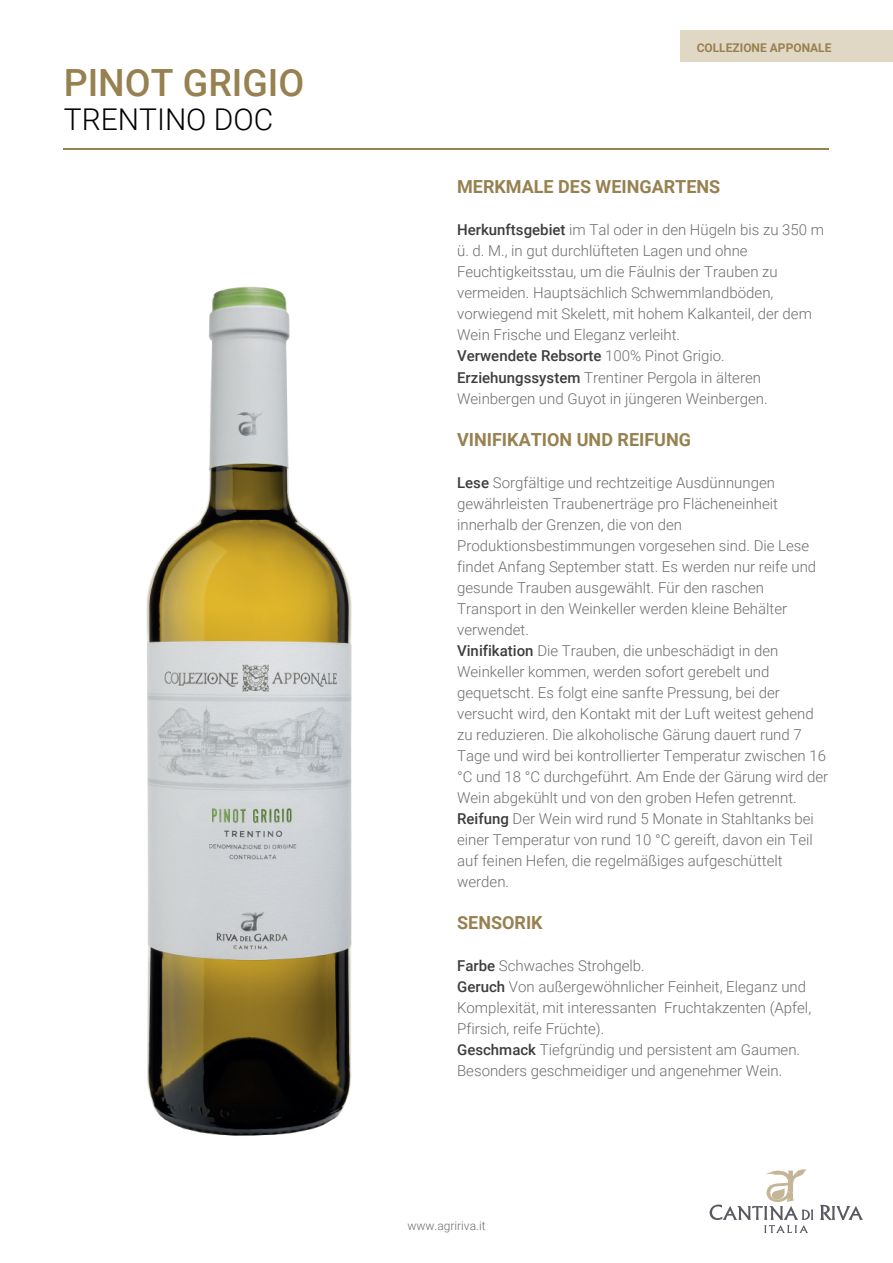
<style>
.page{position:relative;width:893px;height:1263px;background:#fff}
.page>*{position:absolute;margin:0;border:0;box-sizing:border-box;transform-origin:0 0}
.t1{font:500 37.5px "Roboto";color:#978150}
.t2{font:300 30px "Roboto";color:#000002}
.t3{font:700 18px "Roboto";color:#978150}
.t4{font:300 15px/21px "Roboto";color:#6c6d70}
.t5{font:700 12px "Roboto";color:#978150}
.t6{font:300 12px "Roboto";color:#6c6d70}
.s1{font-weight:500;color:#3e3e3f}
</style>
<div class="page">
<hr style="left:64px;top:148px;width:765px;height:2px;background:#978150">
<svg style="left:710px;top:1169px;width:153px;height:64px"></svg>
<div style="left:680px;top:30px;width:213px;height:31px;background:#e1d7c5"></div>
<img style="left:146px;top:286px;width:206px;height:850px">
<h1 class="t1" style="left:64px;top:56px;width:242px">PINOT GRIGIO</h1>
<h2 class="t2" style="left:64px;top:99px;width:211px">TRENTINO DOC</h2>
<p class="t5" style="left:697px;top:39px;width:136px">COLLEZIONE APPONALE</p>
<p class="t3" style="left:457px;top:174px;width:265px">MERKMALE DES WEINGARTENS</p>
<p class="t4" style="left:457px;top:219px;width:368px"><span class="s1">Herkunftsgebiet</span> im Tal oder in den Hügeln bis zu 350 m ü. d. M., in gut durchlüfteten Lagen und ohne Feuchtigkeitsstau, um die Fäulnis der Trauben zu vermeiden. Hauptsächlich Schwemmlandböden, vorwiegend mit Skelett, mit hohem Kalkanteil, der dem Wein Frische und Eleganz verleiht.<br><span class="s1">Verwendete Rebsorte</span> 100% Pinot Grigio.<br><span class="s1">Erziehungssystem</span> Trentiner Pergola in älteren Weinbergen und Guyot in jüngeren Weinbergen.</p>
<p class="t3" style="left:457px;top:426px;width:235px">VINIFIKATION UND REIFUNG</p>
<p class="t4" style="left:457px;top:471px;width:373px"><span class="s1">Lese</span> Sorgfältige und rechtzeitige Ausdünnungen gewährleisten Traubenerträge pro Flächeneinheit innerhalb der Grenzen, die von den Produktionsbestimmungen vorgesehen sind. Die Lese findet Anfang September statt. Es werden nur reife und gesunde Trauben ausgewählt. Für den raschen Transport in den Weinkeller werden kleine Behälter verwendet.<br><span class="s1">Vinifikation</span> Die Trauben, die unbeschädigt in den Weinkeller kommen, werden sofort gerebelt und gequetscht. Es folgt eine sanfte Pressung, bei der versucht wird, den Kontakt mit der Luft weitest gehend zu reduzieren. Die alkoholische Gärung dauert rund 7<br>Tage und wird bei kontrollierter Temperatur zwischen 16 °C und 18 °C durchgeführt. Am Ende der Gärung wird der Wein abgekühlt und von den groben Hefen getrennt.<br><span class="s1">Reifung</span> Der Wein wird rund 5 Monate in Stahltanks bei einer Temperatur von rund 10 °C gereift, davon ein Teil auf feinen Hefen, die regelmäßiges aufgeschüttelt werden.</p>
<p class="t3" style="left:457px;top:909px;width:87px">SENSORIK</p>
<p class="t4" style="left:457px;top:954px;width:356px"><span class="s1">Farbe</span> Schwaches Strohgelb.<br><span class="s1">Geruch</span> Von außergewöhnlicher Feinheit, Eleganz und Komplexität, mit interessanten Fruchtakzenten (Apfel, Pfirsich, reife Früchte).<br><span class="s1">Geschmack</span> Tiefgründig und persistent am Gaumen.<br>Besonders geschmeidiger und angenehmer Wein.</p>
<p class="t6" style="left:407px;top:1217px;width:80px">www.agririva.it</p>
</div>
